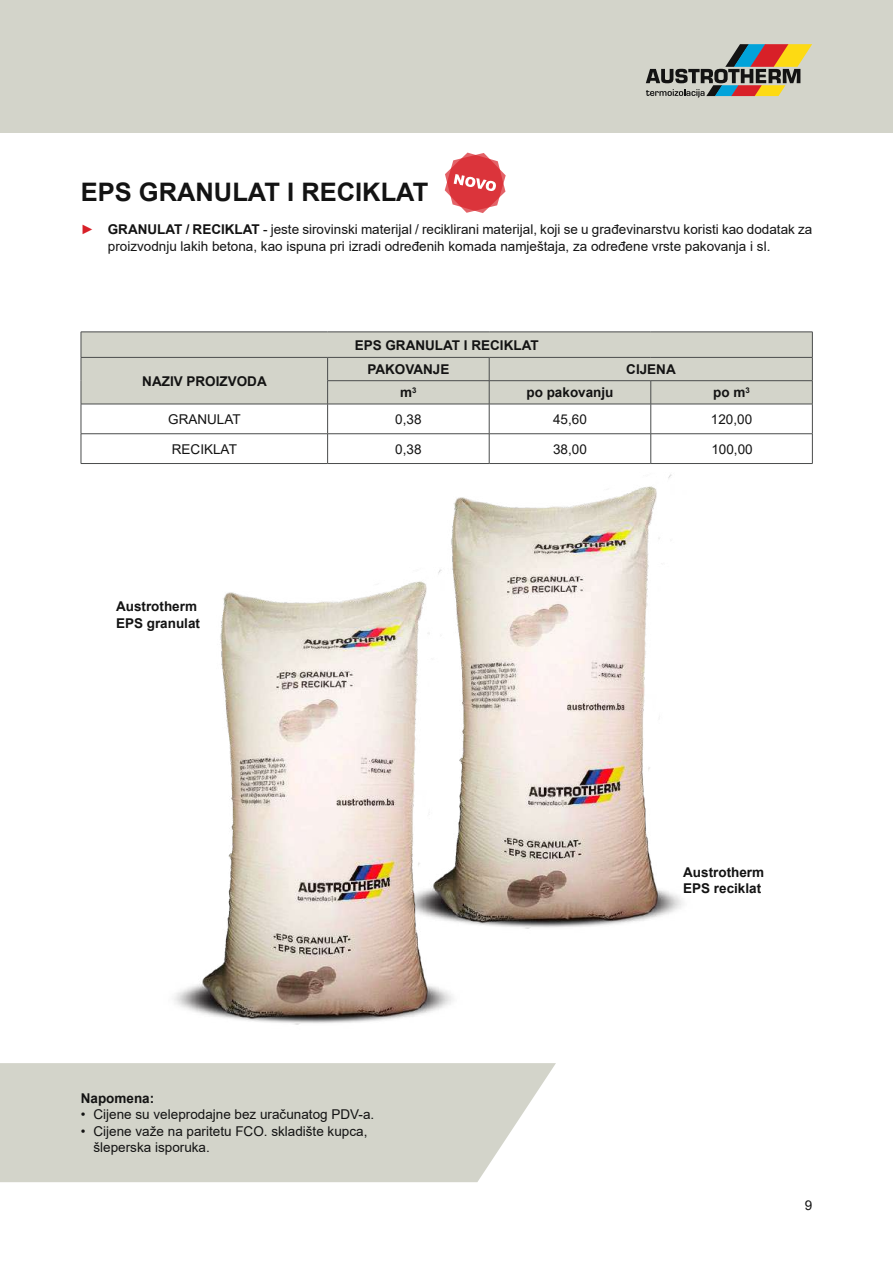
<style>
.page{position:relative;width:893px;height:1263px;background:#fff}
.page>*{position:absolute;margin:0;border:0;box-sizing:border-box;transform-origin:0 0}
.t1{font:700 25.5px "Arial";color:#131313}
.t2{font:13.5px/16.5px "Arial";color:#131313}
.t3{font:700 13.5px/17px "Arial";color:#131313}
.s1{font-weight:700;color:#d82028}
.s2{font-weight:700}
</style>
<div class="page">
<div style="left:0;top:0;width:893px;height:133px;background:#d3d4ca"></div>
<svg style="left:646px;top:44px;width:166px;height:54px"></svg>
<svg style="left:0;top:1063px;width:556px;height:119px;background:#d6d7cd"></svg>
<div style="left:82px;top:333px;width:730px;height:71px;background:#d3d4ca"></div>
<hr style="left:81px;top:332px;width:247px;height:1px;background:#4a4c4c">
<hr style="left:328px;top:332px;width:161px;height:1px;background:#4a4c4c">
<hr style="left:489px;top:332px;width:162px;height:1px;background:#4a4c4c">
<hr style="left:651px;top:332px;width:162px;height:1px;background:#4a4c4c">
<hr style="left:81px;top:357px;width:247px;height:1px;background:#4a4c4c">
<hr style="left:328px;top:357px;width:161px;height:1px;background:#4a4c4c">
<hr style="left:489px;top:357px;width:162px;height:1px;background:#4a4c4c">
<hr style="left:651px;top:357px;width:162px;height:1px;background:#4a4c4c">
<svg style="left:81px;top:332px;width:1px;height:72px"></svg>
<hr style="left:327px;top:380px;width:162px;height:1px;background:#4a4c4c">
<svg style="left:327px;top:358px;width:1px;height:46px"></svg>
<hr style="left:489px;top:380px;width:162px;height:1px;background:#4a4c4c">
<svg style="left:489px;top:358px;width:1px;height:46px"></svg>
<hr style="left:651px;top:380px;width:162px;height:1px;background:#4a4c4c">
<svg style="left:650px;top:381px;width:1px;height:23px"></svg>
<svg style="left:812px;top:332px;width:1px;height:72px"></svg>
<hr style="left:81px;top:404px;width:247px;height:1px;background:#4a4c4c">
<hr style="left:81px;top:404px;width:1px;height:30px;background:#4a4c4c">
<hr style="left:328px;top:404px;width:161px;height:1px;background:#4a4c4c">
<hr style="left:327px;top:404px;width:1px;height:30px;background:#4a4c4c">
<hr style="left:489px;top:404px;width:162px;height:1px;background:#4a4c4c">
<hr style="left:489px;top:404px;width:1px;height:30px;background:#4a4c4c">
<hr style="left:651px;top:404px;width:162px;height:1px;background:#4a4c4c">
<hr style="left:650px;top:404px;width:1px;height:30px;background:#4a4c4c">
<hr style="left:812px;top:404px;width:1px;height:30px;background:#4a4c4c">
<hr style="left:81px;top:433px;width:247px;height:1px;background:#4a4c4c">
<svg style="left:81px;top:434px;width:1px;height:29px"></svg>
<hr style="left:328px;top:433px;width:161px;height:1px;background:#4a4c4c">
<svg style="left:327px;top:434px;width:1px;height:29px"></svg>
<hr style="left:489px;top:433px;width:162px;height:1px;background:#4a4c4c">
<svg style="left:489px;top:434px;width:1px;height:29px"></svg>
<hr style="left:651px;top:433px;width:162px;height:1px;background:#4a4c4c">
<svg style="left:650px;top:434px;width:1px;height:29px"></svg>
<svg style="left:812px;top:434px;width:1px;height:29px"></svg>
<hr style="left:81px;top:463px;width:247px;height:1px;background:#4a4c4c">
<hr style="left:328px;top:463px;width:161px;height:1px;background:#4a4c4c">
<hr style="left:489px;top:463px;width:162px;height:1px;background:#4a4c4c">
<hr style="left:651px;top:463px;width:162px;height:1px;background:#4a4c4c">
<svg style="left:445px;top:153px;width:61px;height:60px"></svg>
<img style="left:127px;top:592px;width:373px;height:472px">
<img style="left:357px;top:474px;width:326px;height:495px">
<h1 class="t1" style="left:81px;top:174px;width:349px">EPS GRANULAT I RECIKLAT</h1>
<p class="t2" style="left:108px;top:221px;width:706px;text-indent:-27px"><span class="s1">►</span> <span class="s2">GRANULAT / RECIKLAT</span> - jeste sirovinski materijal / reciklirani materijal, koji se u građevinarstvu koristi kao dodatak za proizvodnju lakih betona, kao ispuna pri izradi određenih komada namještaja, za određene vrste pakovanja i sl.</p>
<p class="t3" style="left:142px;top:372px;width:126px">NAZIV PROIZVODA</p>
<p class="t3" style="left:355px;top:336px;width:186px">EPS GRANULAT I RECIKLAT</p>
<p class="t3" style="left:367px;top:361px;width:84px">PAKOVANJE</p>
<p class="t3" style="left:626px;top:361px;width:51px">CIJENA</p>
<p class="t3" style="left:400px;top:384px;width:18px">m<sup>3</sup></p>
<p class="t3" style="left:526px;top:384px;width:89px">po pakovanju</p>
<p class="t3" style="left:713px;top:384px;width:38px">po m<sup>3</sup></p>
<p class="t2" style="left:168px;top:411px;width:74px">GRANULAT</p>
<p class="t2" style="left:395px;top:411px;width:28px">0,38</p>
<p class="t2" style="left:553px;top:411px;width:35px">45,60</p>
<p class="t2" style="left:711px;top:411px;width:43px">120,00</p>
<p class="t2" style="left:172px;top:440px;width:67px">RECIKLAT</p>
<p class="t2" style="left:395px;top:440px;width:28px">0,38</p>
<p class="t2" style="left:553px;top:440px;width:35px">38,00</p>
<p class="t2" style="left:711px;top:441px;width:43px">100,00</p>
<p class="t3" style="left:116px;top:598px;width:86px">Austrotherm<br>EPS granulat</p>
<p class="t3" style="left:81px;top:1090px;width:75px">Napomena:</p>
<p class="t2" style="left:81px;top:1106px;width:295px">• Cijene su veleprodajne bez uračunatog PDV-a.</p>
<p class="t2" style="left:94px;top:1123px;width:275px;text-indent:-13px">• Cijene važe na paritetu FCO. skladište kupca, šleperska isporuka.</p>
<p class="t3" style="left:683px;top:864px;width:82px;line-height:16.2px">Austrotherm<br>EPS reciklat</p>
<p class="t2" style="left:805px;top:1197px;width:9px">9</p>
</div>
